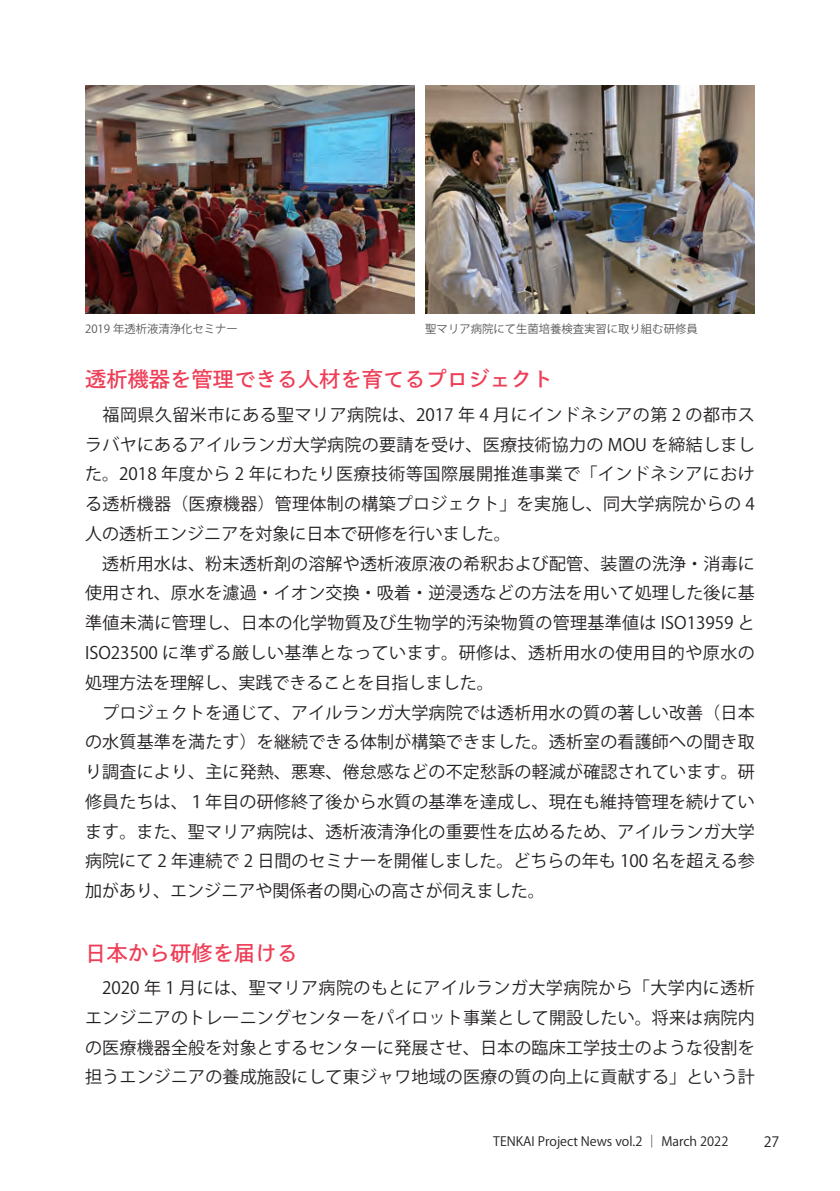
<style>
.page{position:relative;width:840px;height:1191px;background:#fff}
.page>*{position:absolute;margin:0;border:0;box-sizing:border-box;transform-origin:0 0}
.t1{font:21.2px "Toppan Bunkyu Gothic Pr 6 N DB";color:#ee3d56}
.t2{font:17px/29.8px "Koz Go Pr 6 N";letter-spacing:.01em;color:#231f20}
.t3{font:14.2px "Koz Go Pr 6 N";color:#231f20}
.t4{font:12.8px "Koz Go Pr 6 N";color:#231f20}
.t5{font:11.4px "Koz Go Pr 6 N";color:#57585a}
</style>
<div class="page">
<hr style="left:0;top:0;width:1px;height:1191px;background:#fdeae7">
<img style="left:425px;top:85px;width:329px;height:228px">
<img style="left:85px;top:85px;width:329px;height:228px">
<p class="t5" style="left:85px;top:323px;width:154px">2019 年透析液清浄化セミナー</p>
<p class="t5" style="left:425px;top:323px;width:274px">聖マリア病院にて生菌培養検査実習に取り組む研修員</p>
<p class="t1" style="left:85px;top:367px;width:469px">透析機器を管理できる人材を育てるプロジェクト</p>
<p class="t2" style="left:85px;top:400px;width:671px">　福岡県久留米市にある聖マリア病院は、2017 年 4 月にインドネシアの第 2 の都市スラバヤにあるアイルランガ大学病院の要請を受け、医療技術協力の MOU を締結しました。2018 年度から 2 年にわたり医療技術等国際展開推進事業で「インドネシアにおける透析機器（医療機器）管理体制の構築プロジェクト」を実施し、同大学病院からの 4人の透析エンジニアを対象に日本で研修を行いました。<br>　透析用水は、粉末透析剤の溶解や透析液原液の希釈および配管、装置の洗浄・消毒に使用され、原水を濾過・イオン交換・吸着・逆浸透などの方法を用いて処理した後に基準値未満に管理し、日本の化学物質及び生物学的汚染物質の管理基準値は ISO13959 とISO23500 に準ずる厳しい基準となっています。研修は、透析用水の使用目的や原水の処理方法を理解し、実践できることを目指しました。<br>　プロジェクトを通じて、アイルランガ大学病院では透析用水の質の著しい改善（日本の水質基準を満たす）を継続できる体制が構築できました。透析室の看護師への聞き取り調査により、主に発熱、悪寒、倦怠感などの不定愁訴の軽減が確認されています。研修員たちは、１年目の研修終了後から水質の基準を達成し、現在も維持管理を続けています。また、聖マリア病院は、透析液清浄化の重要性を広めるため、アイルランガ大学病院にて 2 年連続で 2 日間のセミナーを開催しました。どちらの年も 100 名を超える参加があり、エンジニアや関係者の関心の高さが伺えました。</p>
<p class="t1" style="left:85px;top:940px;width:214px">日本から研修を届ける</p>
<p class="t2" style="left:85px;top:973px;width:671px;text-align:justify">　2020 年 1 月には、聖マリア病院のもとにアイルランガ大学病院から「大学内に透析エンジニアのトレーニングセンターをパイロット事業として開設したい。将来は病院内の医療機器全般を対象とするセンターに発展させ、日本の臨床工学技士のような役割を担うエンジニアの養成施設にして東ジャワ地域の医療の質の向上に貢献する」という計</p>
<p class="t4" style="left:493px;top:1133px;width:236px">TENKAI Project News vol.2 ｜ March 2022</p>
<p class="t3" style="left:763px;top:1133px;width:17px">27</p>
</div>
